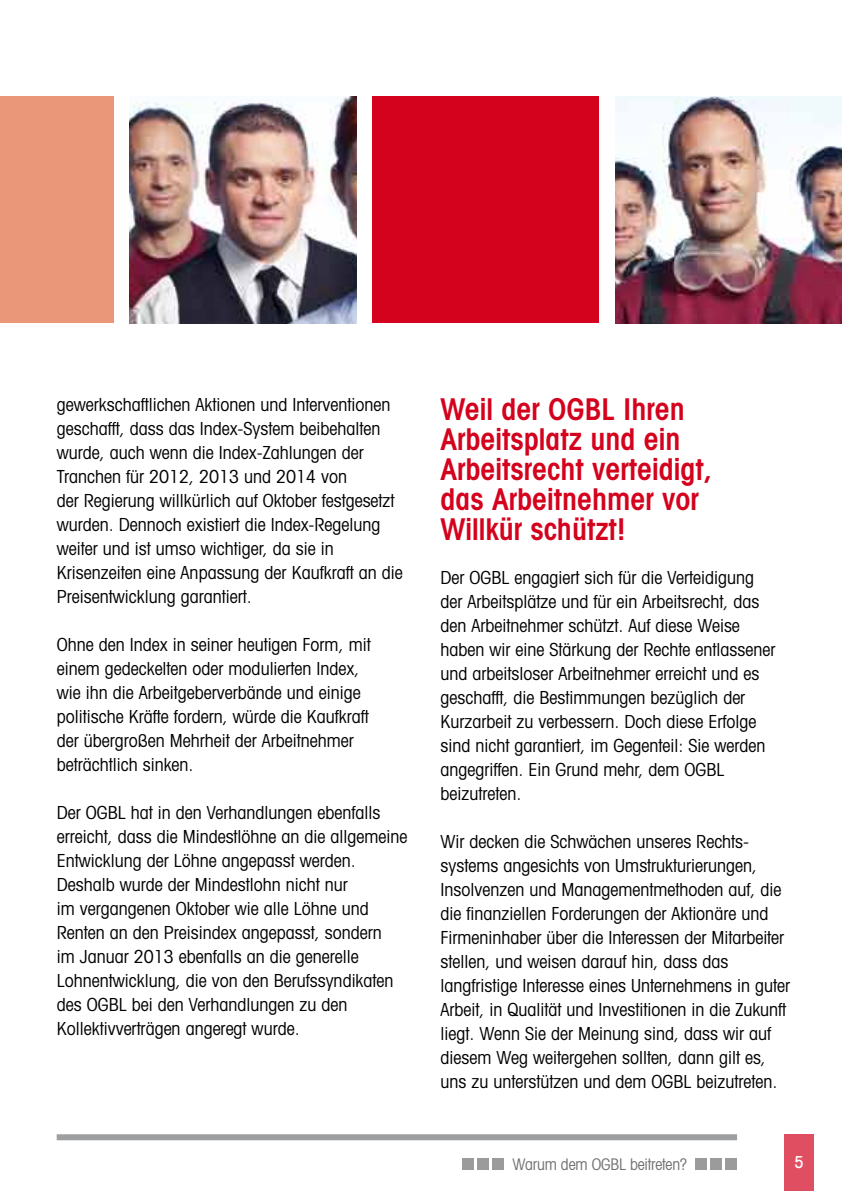
<style>
.page{position:relative;width:842px;height:1191px;background:#fff}
.page>*{position:absolute;margin:0;border:0;box-sizing:border-box;transform-origin:0 0}
.t1{font:600 condensed 30px/30px "Avant Garde";color:#d4021d}
.t2{font:condensed 18px/24px "Avant Garde";color:#000}
.t3{font:500 condensed 16.6px "Avant Garde";color:#fff}
.t4{font:condensed 16px "Avant Garde";letter-spacing:-.01em;color:#707172}
</style>
<div class="page">
<div style="left:784px;top:1134px;width:30px;height:57px;background:#e04e61"></div>
<div style="left:462px;top:1157px;width:12px;height:12px;background:#9b9b9c"></div>
<div style="left:477px;top:1157px;width:12px;height:12px;background:#9b9b9c"></div>
<div style="left:493px;top:1157px;width:11px;height:12px;background:#9b9b9c"></div>
<div style="left:695px;top:1157px;width:12px;height:12px;background:#9b9b9c"></div>
<div style="left:710px;top:1157px;width:12px;height:12px;background:#9b9b9c"></div>
<div style="left:725px;top:1157px;width:12px;height:12px;background:#9b9b9c"></div>
<div style="left:57px;top:1134px;width:680px;height:6px;background:#9c9e9f"></div>
<img style="left:129px;top:96px;width:227px;height:227px">
<img style="left:615px;top:96px;width:227px;height:227px">
<div style="left:372px;top:96px;width:227px;height:227px;background:#d4021d"></div>
<div style="left:0;top:96px;width:113px;height:227px;background:#ea9779"></div>
<p class="t2" style="left:57px;top:392px;width:347px">gewerkschaftlichen Aktionen und Interventionen geschafft, dass das Index-System beibehalten wurde, auch wenn die Index-Zahlungen der Tranchen für 2012, 2013 und 2014 von<br>der Regierung willkürlich auf Oktober festgesetzt wurden. Dennoch existiert die Index-Regelung weiter und ist umso wichtiger, da sie in Krisenzeiten eine Anpassung der Kaufkraft an die Preisentwicklung garantiert.</p>
<p class="t2" style="left:57px;top:632px;width:315px">Ohne den Index in seiner heutigen Form, mit einem gedeckelten oder modulierten Index, wie ihn die Arbeitgeberverbände und einige politische Kräfte fordern, würde die Kaufkraft der übergroßen Mehrheit der Arbeitnehmer beträchtlich sinken.</p>
<p class="t2" style="left:57px;top:800px;width:352px">Der OGBL hat in den Verhandlungen ebenfalls erreicht, dass die Mindestlöhne an die allgemeine Entwicklung der Löhne angepasst werden.<br>Deshalb wurde der Mindestlohn nicht nur<br>im vergangenen Oktober wie alle Löhne und Renten an den Preisindex angepasst, sondern<br>im Januar 2013 ebenfalls an die generelle Lohnentwicklung, die von den Berufssyndikaten des OGBL bei den Verhandlungen zu den Kollektivverträgen angeregt wurde.</p>
<h1 class="t1" style="left:440px;top:394px;width:273px">Weil der OGBL Ihren<br>Arbeitsplatz und ein<br>Arbeitsrecht verteidigt, das Arbeitnehmer vor<br>Willkür schützt!</h1>
<p class="t2" style="left:440px;top:565px;width:336px">Der OGBL engagiert sich für die Verteidigung der Arbeitsplätze und für ein Arbeitsrecht, das den Arbeitnehmer schützt. Auf diese Weise haben wir eine Stärkung der Rechte entlassener und arbeitsloser Arbeitnehmer erreicht und es geschafft, die Bestimmungen bezüglich der Kurzarbeit zu verbessern. Doch diese Erfolge sind nicht garantiert, im Gegenteil: Sie werden angegriffen. Ein Grund mehr, dem OGBL beizutreten.</p>
<p class="t2" style="left:440px;top:829px;width:351px">Wir decken die Schwächen unseres Rechts&shy;systems angesichts von Umstrukturierungen, Insolvenzen und Managementmethoden auf, die die finanziellen Forderungen der Aktionäre und Firmeninhaber über die Interessen der Mitarbeiter stellen, und weisen darauf hin, dass das langfristige Interesse eines Unternehmens in guter Arbeit, in Qualität und Investitionen in die Zukunft liegt. Wenn Sie der Meinung sind, dass wir auf diesem Weg weitergehen sollten, dann gilt es, uns zu unterstützen und dem OGBL beizutreten.</p>
<p class="t4" style="left:512px;top:1153px;width:176px">Warum dem OGBL beitreten?</p>
<p class="t3" style="left:794px;top:1151px;width:11px">5</p>
</div>
